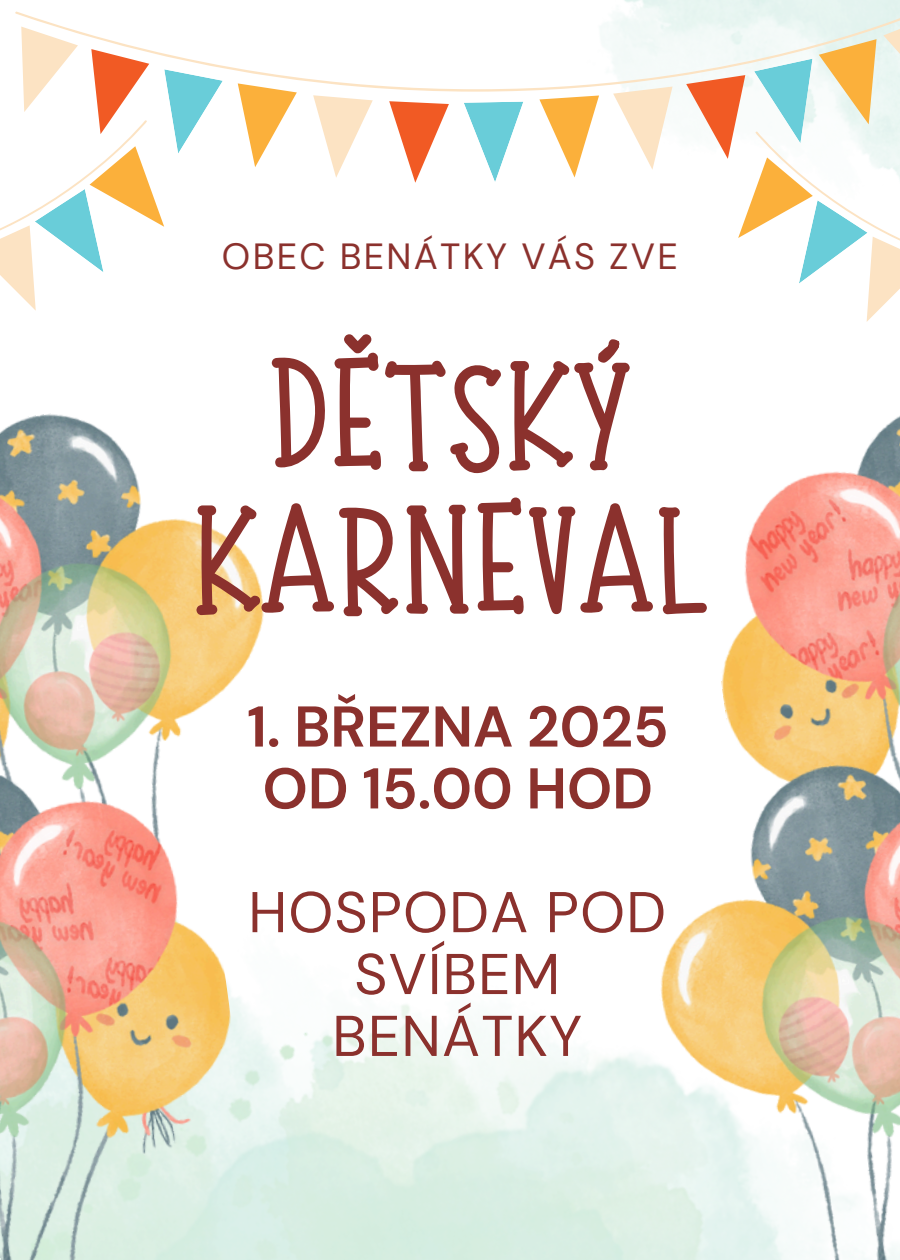
<style>
.page{position:relative;width:900px;height:1260px;background:#fff}
.page>*{position:absolute;margin:0;border:0;box-sizing:border-box;transform-origin:0 0}
.t1{font:700 141.75px/144.5px "Moonlight";color:#8b312d;text-align:center}
.t2{font:57.25px/62px "DM Sans";letter-spacing:.02em;color:#8b312d;text-align:center}
.t3{font:700 57.25px/62px "DM Sans";color:#8b312d}
.t4{font:36.25px "DM Sans";letter-spacing:.06em;color:#8b312d}
</style>
<div class="page">
<svg style="left:15px;top:0;width:885px;height:92px"></svg>
<svg style="left:686px;top:14px;width:214px;height:308px"></svg>
<svg style="left:0;top:27px;width:223px;height:284px"></svg>
<svg style="left:613px;top:87px;width:60px;height:83px"></svg>
<svg style="left:464px;top:102px;width:59px;height:80px"></svg>
<svg style="left:313px;top:95px;width:60px;height:83px"></svg>
<svg style="left:238px;top:83px;width:59px;height:84px"></svg>
<svg style="left:389px;top:101px;width:60px;height:82px"></svg>
<svg style="left:539px;top:96px;width:60px;height:82px"></svg>
<img style="left:0;top:413px;width:336px;height:776px">
<img style="left:721px;top:416px;width:179px;height:318px">
<img style="left:0;top:734px;width:293px;height:526px">
<img style="left:631px;top:734px;width:269px;height:526px">
<svg style="left:598px;top:339px;width:21px;height:24px"></svg>
<p class="t4" style="left:222px;top:233px;width:457px">OBEC BENÁTKY VÁS ZVE</p>
<h1 class="t1" style="left:192px;top:342px;width:518px">DĚTSKÝ<br>KARNEVAL</h1>
<p class="t3" style="left:247px;top:696px;width:423px">1. BŘEZNA 2025<br>OD 15.00 HOD</p>
<p class="t2" style="left:248px;top:882px;width:419px">HOSPODA POD<br>SVÍBEM<br>BENÁTKY</p>
</div>
